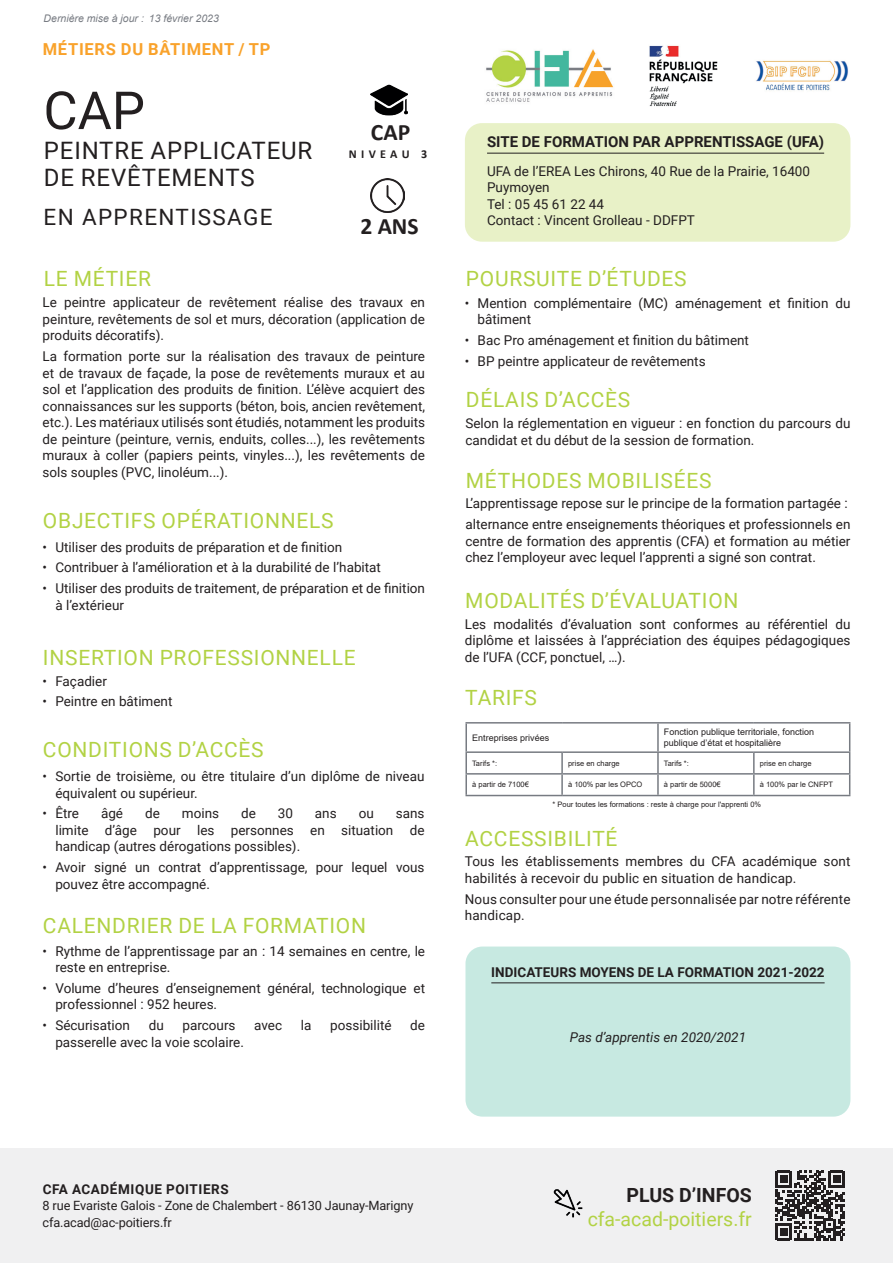
<style>
.page{position:relative;width:893px;height:1263px;background:#fff}
.page>*{position:absolute;margin:0;border:0;box-sizing:border-box;transform-origin:0 0}
.t1{font:52.5px "Roboto";color:#231f20}
.t2{font:24px/27px "Roboto";letter-spacing:.035em;color:#231f20}
.t3{font:700 23.55px "Calibri";color:#231f20}
.t4{font:22.5px "Roboto";letter-spacing:.06em;color:#231f20}
.t5{font:21px "Roboto";letter-spacing:.035em;color:#b2d244}
.t6{font:19.5px "Roboto";color:#b2d244}
.t7{font:700 19.5px "Roboto";color:#231f20}
.t8{font:700 16.5px "Roboto";letter-spacing:.045em;color:#f9a22b}
.t9{font:700 15px "Roboto";color:#231f20}
.t10{font:13.5px/16.5px "Roboto";color:#231f20}
.t11{font:700 13.5px "Roboto";color:#231f20}
.t12{font:italic 13.5px "Roboto";color:#231f20}
.t13{font:700 13.5px "Roboto";letter-spacing:.045em;color:#231f20}
.t14{font:12.75px/16.5px "Roboto";letter-spacing:-.01em;color:#231f20}
.t15{font:700 12.15px "Calibri";letter-spacing:.36em;color:#231f20}
.t16{font:italic 10.5px "Arial";color:#777b82}
.t17{font:9px/10.8px "Arial";color:#231f20}
.t18{font:7.5px "Arial";color:#231f20}
</style>
<div class="page">
<div style="left:0;top:1148px;width:893px;height:115px;background:#f0f0f1"></div>
<img style="left:486px;top:49px;width:128px;height:53px">
<img style="left:371px;top:179px;width:34px;height:34px">
<img style="left:371px;top:84px;width:37px;height:32px">
<div style="left:465px;top:123px;width:385px;height:119px;background:#e8f1c7;border-radius:17px"></div>
<hr style="left:487px;top:153px;width:337px;height:1px;background:#231f20">
<div style="left:465px;top:946px;width:385px;height:170px;background:#c7e9e1;border-radius:17px"></div>
<hr style="left:491px;top:982px;width:334px;height:1px;background:#231f20">
<img style="left:649px;top:45px;width:199px;height:61px">
<svg style="left:775px;top:1170px;width:70px;height:70px"></svg>
<img style="left:554px;top:1189px;width:28px;height:28px">
<hr style="left:465px;top:722px;width:97px;height:1px;background:#777b82">
<hr style="left:465px;top:723px;width:2px;height:28px;background:#777b82">
<hr style="left:562px;top:722px;width:96px;height:1px;background:#777b82">
<hr style="left:658px;top:722px;width:96px;height:1px;background:#777b82">
<hr style="left:657px;top:723px;width:2px;height:28px;background:#777b82">
<hr style="left:754px;top:722px;width:96px;height:1px;background:#777b82">
<hr style="left:465px;top:751px;width:97px;height:2px;background:#777b82">
<hr style="left:465px;top:753px;width:2px;height:20px;background:#777b82">
<hr style="left:562px;top:751px;width:96px;height:2px;background:#777b82">
<hr style="left:561px;top:753px;width:2px;height:20px;background:#777b82">
<hr style="left:658px;top:751px;width:96px;height:2px;background:#777b82">
<hr style="left:657px;top:753px;width:2px;height:20px;background:#777b82">
<hr style="left:754px;top:751px;width:96px;height:2px;background:#777b82">
<hr style="left:753px;top:753px;width:2px;height:20px;background:#777b82">
<hr style="left:465px;top:773px;width:97px;height:2px;background:#777b82">
<hr style="left:465px;top:775px;width:2px;height:20px;background:#777b82">
<hr style="left:562px;top:773px;width:96px;height:2px;background:#777b82">
<hr style="left:561px;top:775px;width:2px;height:20px;background:#777b82">
<hr style="left:658px;top:773px;width:96px;height:2px;background:#777b82">
<hr style="left:657px;top:775px;width:2px;height:20px;background:#777b82">
<hr style="left:754px;top:773px;width:96px;height:2px;background:#777b82">
<hr style="left:753px;top:775px;width:2px;height:20px;background:#777b82">
<svg style="left:849px;top:723px;width:1px;height:72px"></svg>
<hr style="left:465px;top:795px;width:97px;height:1px;background:#777b82">
<hr style="left:562px;top:795px;width:96px;height:1px;background:#777b82">
<hr style="left:658px;top:795px;width:96px;height:1px;background:#777b82">
<hr style="left:754px;top:795px;width:96px;height:1px;background:#777b82">
<p class="t16" style="left:44px;top:11px;width:177px">Dernière mise à jour : 13 février 2023</p>
<p class="t8" style="left:43px;top:37px;width:229px">MÉTIERS DU BÂTIMENT / TP</p>
<h1 class="t1" style="left:43px;top:74px;width:103px">CAP</h1>
<h2 class="t2" style="left:44px;top:136px;width:270px">PEINTRE APPLICATEUR<br>DE REVÊTEMENTS</h2>
<h3 class="t3" style="left:371px;top:116px;width:41px">CAP</h3>
<p class="t15" style="left:349px;top:145px;width:80px">NIVEAU 3</p>
<p class="t9" style="left:487px;top:131px;width:339px">SITE DE FORMATION PAR APPRENTISSAGE (UFA)</p>
<p class="t10" style="left:487px;top:163px;width:325px">UFA de l’EREA Les Chirons, 40 Rue de la Prairie, 16400<br>Puymoyen<br>Tel : 05 45 61 22 44</p>
<h3 class="t4" style="left:44px;top:201px;width:230px">EN APPRENTISSAGE</h3>
<p class="t10" style="left:487px;top:211px;width:209px">Contact : Vincent Grolleau - DDFPT</p>
<h3 class="t3" style="left:360px;top:210px;width:60px">2 ANS</h3>
<h3 class="t5" style="left:44px;top:264px;width:109px">LE MÉTIER</h3>
<p class="t10" style="left:43px;top:294px;width:384px;text-align:justify">Le peintre applicateur de revêtement réalise des travaux en peinture, revêtements de sol et murs, décoration (application de produits décoratifs).</p>
<p class="t10" style="left:43px;top:348px;width:384px;text-align:justify">La formation porte sur la réalisation des travaux de peinture et de travaux de façade, la pose de revêtements muraux et au sol et l’application des produits de finition. L’élève acquiert des connaissances sur les supports (béton, bois, ancien revêtement, etc.). Les matériaux utilisés sont étudiés, notamment les produits de peinture (peinture, vernis, enduits, colles...), les revêtements muraux à coller (papiers peints, vinyles...), les revêtements de sols souples (PVC, linoléum...).</p>
<h3 class="t5" style="left:43px;top:505px;width:292px">OBJECTIFS OPÉRATIONNELS</h3>
<p class="t10" style="left:43px;top:538px;width:301px">• Utiliser des produits de préparation et de finition</p>
<p class="t10" style="left:43px;top:559px;width:340px">• Contribuer à l’amélioration et à la durabilité de l’habitat</p>
<p class="t10" style="left:55px;top:580px;width:371px;text-indent:-13px">• Utiliser des produits de traitement, de préparation et de finition à l’extérieur</p>
<h3 class="t5" style="left:43px;top:642px;width:314px">INSERTION PROFESSIONNELLE</h3>
<p class="t10" style="left:43px;top:672px;width:66px">• Façadier</p>
<p class="t10" style="left:43px;top:693px;width:131px">• Peintre en bâtiment</p>
<h3 class="t5" style="left:43px;top:735px;width:222px">CONDITIONS D’ACCÈS</h3>
<p class="t10" style="left:55px;top:767px;width:371px;text-indent:-13px">• Sortie de troisième, ou être titulaire d’un diplôme de niveau équivalent ou supérieur.</p>
<p class="t10" style="left:43px;top:805px;width:38px">• Être</p>
<p class="t10" style="left:101px;top:805px;width:24px">âgé</p>
<p class="t10" style="left:145px;top:805px;width:16px">de</p>
<p class="t10" style="left:182px;top:805px;width:39px">moins</p>
<p class="t10" style="left:241px;top:805px;width:16px">de</p>
<p class="t10" style="left:278px;top:805px;width:17px">30</p>
<p class="t10" style="left:315px;top:805px;width:23px">ans</p>
<p class="t10" style="left:359px;top:805px;width:17px">ou</p>
<p class="t10" style="left:55px;top:805px;width:371px;text-align:justify;text-indent:340px">sans limite d’âge pour les personnes en situation de handicap (autres dérogations possibles).</p>
<p class="t10" style="left:55px;top:858px;width:371px;text-indent:-13px">• Avoir signé un contrat d’apprentissage, pour lequel vous pouvez être accompagné.</p>
<h3 class="t5" style="left:43px;top:911px;width:325px">CALENDRIER DE LA FORMATION</h3>
<p class="t10" style="left:55px;top:942px;width:371px;text-indent:-13px">• Rythme de l’apprentissage par an : 14 semaines en centre, le reste en entreprise.</p>
<p class="t10" style="left:55px;top:979px;width:371px;text-indent:-13px">• Volume d’heures d’enseignement général, technologique et professionnel : 952 heures.</p>
<p class="t10" style="left:43px;top:1016px;width:89px">• Sécurisation</p>
<p class="t10" style="left:149px;top:1016px;width:17px">du</p>
<p class="t10" style="left:182px;top:1016px;width:55px">parcours</p>
<p class="t10" style="left:254px;top:1016px;width:29px">avec</p>
<p class="t10" style="left:301px;top:1016px;width:12px">la</p>
<p class="t10" style="left:330px;top:1016px;width:63px">possibilité</p>
<p class="t10" style="left:410px;top:1016px;width:16px">de</p>
<p class="t10" style="left:55px;top:1033px;width:190px">passerelle avec la voie scolaire.</p>
<h3 class="t5" style="left:466px;top:264px;width:222px">POURSUITE D’ÉTUDES</h3>
<p class="t10" style="left:478px;top:294px;width:374px;text-indent:-13px">• Mention complémentaire (MC) aménagement et finition du bâtiment</p>
<p class="t10" style="left:465px;top:331px;width:286px">• Bac Pro aménagement et finition du bâtiment</p>
<p class="t10" style="left:465px;top:352px;width:242px">• BP peintre applicateur de revêtements</p>
<h3 class="t5" style="left:466px;top:385px;width:166px">DÉLAIS D’ACCÈS</h3>
<p class="t10" style="left:465px;top:415px;width:386px">Selon la réglementation en vigueur : en fonction du parcours du candidat et du début de la session de formation.</p>
<h3 class="t5" style="left:466px;top:466px;width:247px">MÉTHODES MOBILISÉES</h3>
<p class="t10" style="left:465px;top:493px;width:386px;line-height:20.7px">L’apprentissage repose sur le principe de la formation partagée : alternance entre enseignements théoriques et professionnels en</p>
<p class="t10" style="left:465px;top:532px;width:386px">centre de formation des apprentis (CFA) et formation au métier chez l’employeur avec lequel l’apprenti a signé son contrat.</p>
<h3 class="t5" style="left:465px;top:586px;width:275px">MODALITÉS D’ÉVALUATION</h3>
<p class="t10" style="left:465px;top:615px;width:387px;text-align:justify">Les modalités d’évaluation sont conformes au référentiel du diplôme et laissées à l’appréciation des équipes pédagogiques de l’UFA (CCF, ponctuel, …).</p>
<h3 class="t5" style="left:465px;top:683px;width:73px">TARIFS</h3>
<p class="t17" style="left:472px;top:732px;width:79px">Entreprises privées</p>
<p class="t17" style="left:664px;top:727px;width:152px">Fonction publique territoriale, fonction publique d’état et hospitalière</p>
<p class="t18" style="left:472px;top:758px;width:27px">Tarifs *:</p>
<p class="t18" style="left:568px;top:758px;width:53px">prise en charge</p>
<p class="t18" style="left:664px;top:758px;width:27px">Tarifs *:</p>
<p class="t18" style="left:760px;top:758px;width:53px">prise en charge</p>
<p class="t18" style="left:472px;top:780px;width:58px">à partir de 7100€</p>
<p class="t18" style="left:568px;top:780px;width:76px">à 100% par les OPCO</p>
<p class="t18" style="left:664px;top:780px;width:58px">à partir de 5000€</p>
<p class="t18" style="left:760px;top:780px;width:75px">à 100% par le CNFPT</p>
<p class="t18" style="left:553px;top:799px;width:210px">* Pour toutes les formations : reste à charge pour l'apprenti 0%</p>
<h3 class="t5" style="left:465px;top:824px;width:154px">ACCESSIBILITÉ</h3>
<p class="t10" style="left:465px;top:853px;width:387px">Tous les établissements membres du CFA académique sont habilités à recevoir du public en situation de handicap.</p>
<p class="t10" style="left:465px;top:890px;width:387px">Nous consulter pour une étude personnalisée par notre référente handicap.</p>
<p class="t11" style="left:491px;top:962px;width:335px">INDICATEURS MOYENS DE LA FORMATION 2021-2022</p>
<p class="t12" style="left:570px;top:1027px;width:178px">Pas d’apprentis en 2020/2021</p>
<p class="t13" style="left:43px;top:1179px;width:188px">CFA ACADÉMIQUE POITIERS</p>
<p class="t14" style="left:43px;top:1197px;width:372px">8 rue Evariste Galois - Zone de Chalembert - 86130 Jaunay-Marigny cfa.acad@ac-poitiers.fr</p>
<h3 class="t7" style="left:626px;top:1182px;width:127px">PLUS D’INFOS</h3>
<h3 class="t6" style="left:588px;top:1205px;width:166px">cfa-acad-poitiers.fr</h3>
</div>
